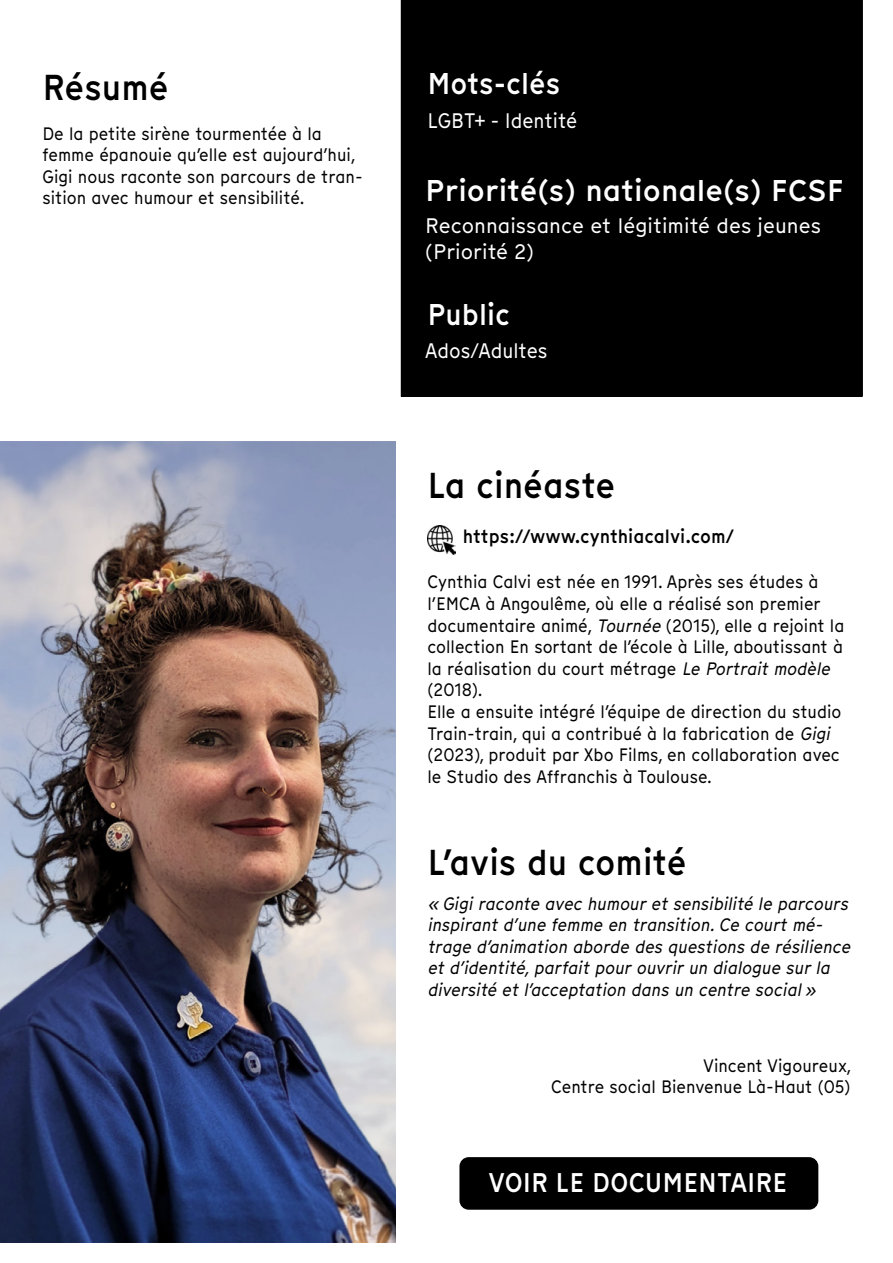
<style>
.page{position:relative;width:893px;height:1263px;background:#fff}
.page>*{position:absolute;margin:0;border:0;box-sizing:border-box;transform-origin:0 0}
.t1{font:500 36px "Munken Sans";color:#000;scale:.94 1}
.t2{font:500 30px "Munken Sans";color:#fff}
.t3{font:500 30px "Munken Sans";color:#fff;scale:.94 1}
.t4{font:500 27px "Munken Sans";color:#fff;scale:.94 1}
.t5{font:21px/25.2px "Munken Sans";color:#fff}
.t6{font:21px "Munken Sans";color:#fff;scale:.94 1}
.t7{font:500 19.2px "Munken Sans";color:#000;scale:.94 1}
.t8{font:18px/21.6px "Munken Sans";color:#000;scale:.94 1}
.t9{font:italic 18px/21.6px "Munken Sans";color:#000;scale:.94 1}
.s1{font-style:italic}
</style>
<div class="page">
<div style="left:401px;top:0;width:462px;height:397px;background:#000"></div>
<img style="left:0;top:441px;width:395px;height:801px">
<img style="left:427px;top:525px;width:28px;height:29px">
<div style="left:460px;top:1158px;width:358px;height:51px;background:#000;border-radius:9px"></div>
<div style="left:459px;top:1157px;width:359px;height:53px;border:2px solid #000;border-radius:9px"></div>
<h1 class="t1" style="left:43px;top:62px;width:136px">Résumé</h1>
<p class="t8" style="left:43px;top:122px;width:342px">De la petite sirène tourmentée à la femme épanouie qu’elle est aujourd’hui, Gigi nous raconte son parcours de tran&shy;sition avec humour et sensibilité.</p>
<h2 class="t3" style="left:427px;top:62px;width:143px">Mots-clés</h2>
<p class="t6" style="left:427px;top:107px;width:161px">LGBT+ - Identité</p>
<h2 class="t2" style="left:425px;top:169px;width:420px">Priorité(s) nationale(s) FCSF</h2>
<p class="t5" style="left:425px;top:213px;width:397px">Reconnaissance et légitimité des jeunes (Priorité 2)</p>
<h2 class="t3" style="left:427px;top:293px;width:90px">Public</h2>
<p class="t6" style="left:425px;top:336px;width:132px">Ados/Adultes</p>
<h1 class="t1" style="left:427px;top:459px;width:201px">La cinéaste</h1>
<p class="t7" style="left:463px;top:523px;width:290px">https://www.cynthiacalvi.com/</p>
<p class="t8" style="left:427px;top:571px;width:445px">Cynthia Calvi est née en 1991. Après ses études à l’EMCA à Angoulême, où elle a réalisé son premier documentaire animé, <span class="s1">Tournée</span> (2015), elle a rejoint la collection En sortant de l’école à Lille, aboutissant à la réalisation du court métrage <span class="s1">Le Portrait modèle </span>(2018).<br>Elle a ensuite intégré l’équipe de direction du studio Train-train, qui a contribué à la fabrication de <span class="s1">Gigi </span>(2023), produit par Xbo Films, en collaboration avec le Studio des Affranchis à Toulouse.</p>
<h1 class="t1" style="left:427px;top:837px;width:277px">L’avis du comité</h1>
<p class="t9" style="left:427px;top:892px;width:456px">«Gigi raconte avec humouret sensibilité le parcours inspirant d’une femme en transition.Ce court mé&shy;trage d’animation aborde des questions de résilience et d’identité,parfait pourouvrirun dialogue surla diversité et l’acceptation dans un centre social»</p>
<p class="t8" style="left:551px;top:1054px;width:321px;text-align:right">Vincent Vigoureux,<br>Centre social Bienvenue Là-Haut (05)</p>
<h3 class="t4" style="left:489px;top:1163px;width:319px">VOIR LE DOCUMENTAIRE</h3>
</div>
